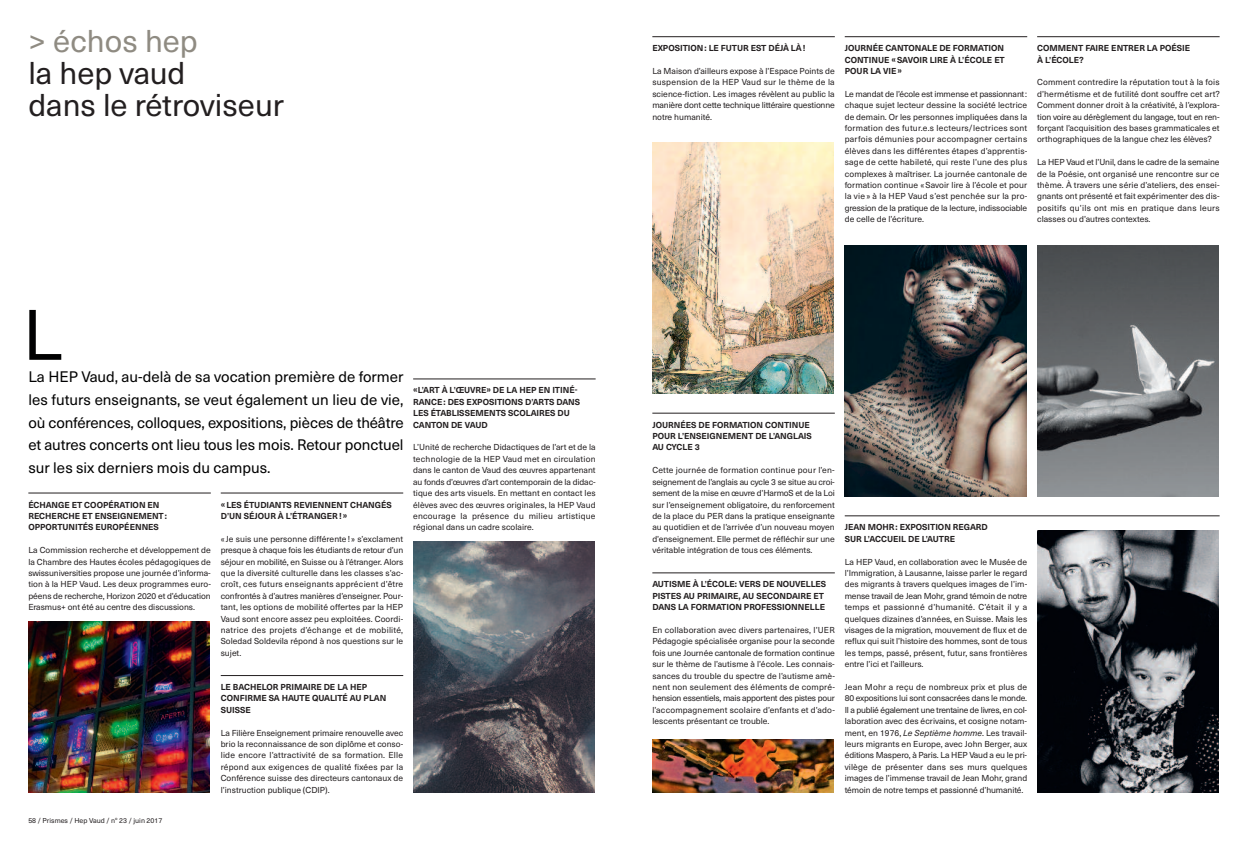
<style>
.page{position:relative;width:1248px;height:851px;background:#fff}
.page>*{position:absolute;margin:0;border:0;box-sizing:border-box;transform-origin:0 0}
.t1{font:70px "Neue Haas Unica Pro";color:#000001}
.t2{font:31px/32px "Neue Haas Unica Pro";color:#231f20}
.t3{font:31px "Neue Haas Unica Pro";color:#8f8b82}
.t4{font:15px/22.8px "Neue Haas Unica Pro";color:#000001;text-align:justify}
.t5{font:8.5px/11.4px "Neue Haas Unica Pro";color:#231f20;text-align:justify}
.t6{font:700 8.5px/11.4px "Neue Haas Unica Pro";color:#231f20}
.t7{font:7px "Neue Haas Unica Pro";color:#231f20}
.s1{font-style:italic}
</style>
<div class="page">
<hr style="left:652px;top:36px;width:182px;height:1px;background:#231f20">
<hr style="left:652px;top:413px;width:182px;height:1px;background:#231f20">
<hr style="left:652px;top:572px;width:182px;height:1px;background:#231f20">
<hr style="left:844px;top:36px;width:183px;height:1px;background:#231f20">
<hr style="left:1037px;top:36px;width:182px;height:1px;background:#231f20">
<img style="left:844px;top:245px;width:182px;height:251px">
<img style="left:652px;top:142px;width:181px;height:251px">
<img style="left:1037px;top:245px;width:181px;height:251px">
<img style="left:652px;top:739px;width:181px;height:53px">
<hr style="left:28px;top:492px;width:183px;height:1px;background:#231f20">
<hr style="left:221px;top:492px;width:182px;height:1px;background:#231f20">
<hr style="left:221px;top:675px;width:182px;height:1px;background:#231f20">
<hr style="left:413px;top:378px;width:182px;height:1px;background:#231f20">
<img style="left:28px;top:621px;width:182px;height:171px">
<img style="left:413px;top:541px;width:181px;height:251px">
<img style="left:1037px;top:530px;width:180px;height:262px">
<hr style="left:844px;top:515px;width:375px;height:1px;background:#231f20">
<h2 class="t3" style="left:28px;top:22px;width:171px">&gt; échos hep</h2>
<h2 class="t2" style="left:28px;top:58px;width:257px">la hep vaud<br>dans le rétroviseur</h2>
<h1 class="t1" style="left:23px;top:293px;width:41px">L</h1>
<p class="t4" style="left:28px;top:365px;width:376px">La HEP Vaud, au-delà de sa vocation première de former les futurs enseignants, se veut également un lieu de vie, où conférences, colloques, expositions, pièces de théâtre et autres concerts ont lieu tous les mois. Retour ponctuel sur les six derniers mois du campus.</p>
<p class="t6" style="left:28px;top:499px;width:140px">ÉCHANGE ET COOPÉRATION EN<br>RECHERCHE ET ENSEIGNEMENT:<br>OPPORTUNITÉS EUROPÉENNES</p>
<p class="t5" style="left:28px;top:544px;width:184px">La Commission recherche et développement de la Chambre des Hautes écoles pédagogiques de swissuniversities propose une journée d’informa&shy;tion à la HEP Vaud. Les deux programmes euro&shy;péens de recherche, Horizon 2020 et d’éducation Erasmus+ ont été au centre des discussions.</p>
<p class="t7" style="left:28px;top:815px;width:135px">58 / Prismes / Hep Vaud / n<sup>o</sup> 23 / juin 2017</p>
<p class="t6" style="left:221px;top:499px;width:172px">«LES ÉTUDIANTS REVIENNENT CHANGÉS<br>D’UN SÉJOUR À L’ÉTRANGER!»</p>
<p class="t5" style="left:221px;top:533px;width:184px">« Je suis une personne différente! » s’exclament presque à chaque fois les étudiants de retour d’un séjour en mobilité, en Suisse ou à l’étranger. Alors que la diversité culturelle dans les classes s’ac&shy;croît, ces futurs enseignants apprécient d’être confrontés à d’autres manières d’enseigner. Pour&shy;tant, les options de mobilité offertes par la HEP Vaud sont encore assez peu exploitées. Coordi&shy;natrice des projets d’échange et de mobilité, Soledad Soldevila répond à nos questions sur le sujet.</p>
<p class="t6" style="left:221px;top:681px;width:167px">LE BACHELOR PRIMAIRE DE LA HEP<br>CONFIRME SA HAUTE QUALITÉ AU PLAN<br>SUISSE</p>
<p class="t5" style="left:221px;top:727px;width:184px">La Filière Enseignement primaire renouvelle avec brio la reconnaissance de son diplôme et conso&shy;lide encore l’attractivité de sa formation. Elle répond aux exigences de qualité fixées par la Conférence suisse des directeurs cantonaux de l’instruction publique (CDIP).</p>
<p class="t6" style="left:413px;top:385px;width:168px">«L’ART À L’ŒUVRE» DE LA HEP EN ITINÉ-<br>RANCE: DES EXPOSITIONS D’ARTS DANS<br>LES ÉTABLISSEMENTS SCOLAIRES DU<br>CANTON DE VAUD</p>
<p class="t5" style="left:413px;top:442px;width:184px">L’Unité de recherche Didactiques de l’art et de la technologie de la HEP Vaud met en circulation dans le canton de Vaud des œuvres appartenant au fonds d’œuvres d’art contemporain de la didac&shy;tique des arts visuels. En mettant en contact les élèves avec des œuvres originales, la HEP Vaud encourage la présence du milieu artistique régional dans un cadre scolaire.</p>
<p class="t6" style="left:652px;top:43px;width:155px">EXPOSITION: LE FUTUR EST DÉJÀ LÀ!</p>
<p class="t5" style="left:652px;top:65px;width:184px">La Maison d’ailleurs expose à l’Espace Points de suspension de la HEP Vaud sur le thème de la science-fiction. Les images révèlent au public la manière dont cette technique littéraire questionne notre humanité.</p>
<p class="t6" style="left:844px;top:43px;width:161px;text-align:justify">JOURNÉE CANTONALE DE FORMATION CONTINUE «SAVOIR LIRE À L’ÉCOLE ET POUR LA VIE»</p>
<p class="t5" style="left:844px;top:88px;width:184px">Le mandat de l’école est immense et passionnant: chaque sujet lecteur dessine la société lectrice de demain. Or les personnes impliquées dans la formation des futur.e.s lecteurs/lectrices sont parfois démunies pour accompagner certains élèves dans les différentes étapes d’apprentis&shy;sage de cette habileté, qui reste l’une des plus complexes à maîtriser. La journée cantonale de formation continue «Savoir lire à l’école et pour la vie » à la HEP Vaud s’est penchée sur la pro&shy;gression de la pratique de la lecture, indissociable de celle de l’écriture.</p>
<p class="t6" style="left:1037px;top:43px;width:155px">COMMENT FAIRE ENTRER LA POÉSIE<br>À L’ÉCOLE?</p>
<p class="t5" style="left:1037px;top:77px;width:184px">Comment contredire la réputation tout à la fois d’hermétisme et de futilité dont souffre cet art?<br>Comment donner droit à la créativité, à l’explora&shy;tion voire au dérèglement du langage, tout en ren&shy;forçant l’acquisition des bases grammaticales et orthographiques de la langue chez les élèves?</p>
<p class="t5" style="left:1037px;top:157px;width:184px">La HEP Vaud et l’Unil, dans le cadre de la semaine de la Poésie, ont organisé une rencontre sur ce thème. À travers une série d’ateliers, des ensei&shy;gnants ont présenté et fait expérimenter des dis&shy;positifs qu’ils ont mis en pratique dans leurs classes ou d’autres contextes.</p>
<p class="t6" style="left:652px;top:419px;width:161px">JOURNÉES DE FORMATION CONTINUE<br>POUR L’ENSEIGNEMENT DE L’ANGLAIS<br>AU CYCLE 3</p>
<p class="t5" style="left:652px;top:464px;width:184px">Cette journée de formation continue pour l’en&shy;seignement de l’anglais au cycle 3 se situe au croi&shy;sement de la mise en œuvre d’HarmoS et de la Loi sur l’enseignement obligatoire, du renforcement de la place du PER dans la pratique enseignante au quotidien et de l’arrivée d’un nouveau moyen d’enseignement. Elle permet de réfléchir sur une véritable intégration de tous ces éléments.</p>
<p class="t6" style="left:652px;top:578px;width:175px">AUTISME À L’ÉCOLE: VERS DE NOUVELLES<br>PISTES AU PRIMAIRE, AU SECONDAIRE ET<br>DANS LA FORMATION PROFESSIONNELLE</p>
<p class="t5" style="left:652px;top:624px;width:184px">En collaboration avec divers partenaires, l’UER Pédagogie spécialisée organise pour la seconde fois une Journée cantonale de formation continue sur le thème de l’autisme à l’école. Les connais&shy;sances du trouble du spectre de l’autisme amè&shy;nent non seulement des éléments de compré&shy;hension essentiels, mais apportent des pistes pour l’accompagnement scolaire d’enfants et d’ado&shy;lescents présentant ce trouble.</p>
<p class="t6" style="left:844px;top:521px;width:144px">JEAN MOHR: EXPOSITION REGARD<br>SUR L’ACCUEIL DE L’AUTRE</p>
<p class="t5" style="left:844px;top:556px;width:184px">La HEP Vaud, en collaboration avec le Musée de l’Immigration, à Lausanne, laisse parler le regard des migrants à travers quelques images de l’im&shy;mense travail de Jean Mohr, grand témoin de notre temps et passionné d’humanité. C’était il y a quelques dizaines d’années, en Suisse. Mais les visages de la migration, mouvement de flux et de reflux qui suit l’histoire des hommes, sont de tous les temps, passé, présent, futur, sans frontières entre l’ici et l’ailleurs.</p>
<p class="t5" style="left:844px;top:681px;width:184px">Jean Mohr a reçu de nombreux prix et plus de 80 expositions lui sont consacrées dans le monde.<br>Il a publié également une trentaine de livres, en col&shy;laboration avec des écrivains, et cosigne notam&shy;ment, en 1976, <span class="s1">Le Septième homme</span>. Les travail&shy;leurs migrants en Europe, avec John Berger, aux éditions Maspero, à Paris. La HEP Vaud a eu le pri&shy;vilège de présenter dans ses murs quelques images de l’immense travail de Jean Mohr, grand témoin de notre temps et passionné d’humanité.</p>
</div>
